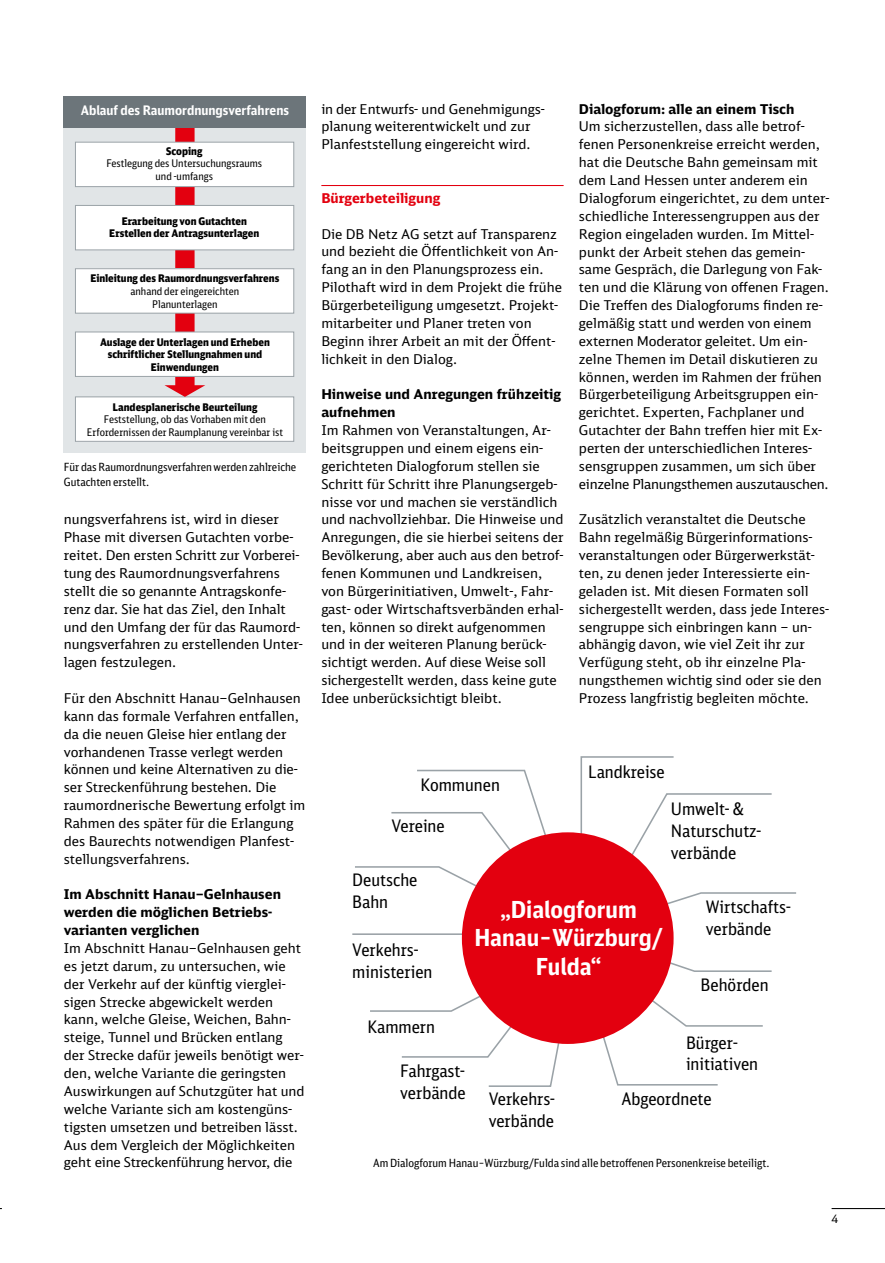
<style>
.page{position:relative;width:885px;height:1263px;background:#fff}
.page>*{position:absolute;margin:0;border:0;box-sizing:border-box;transform-origin:0 0}
.t1{font:700 23.4px/28.2px "DB Sans Cond Altern";color:#fff;text-align:center}
.t2{font:17.25px/21.9px "DB Sans Cond";color:#000}
.t3{font:13.5px/17.9px "DB Sans";color:#000}
.t4{font:700 13.5px/17.9px "DB Sans";color:#000}
.t5{font:700 13.5px "DB Sans";color:#e3000f}
.t6{font:700 13.2px "DB Sans Cond Altern";color:#fff}
.t7{font:11.25px/14.9px "DB Sans Cond";color:#000}
.t8{font:11.25px "DB Sans";color:#000}
.t9{font:900 10.5px/12.6px "DB Sans Cond";color:#000;text-align:center}
.t10{font:10.5px/12.6px "DB Sans Cond";color:#000;text-align:center}
</style>
<div class="page">
<hr style="left:321px;top:185px;width:242px;height:1px;background:#e3000f">
<div style="left:64px;top:128px;width:242px;height:325px;background:#e1e5e7"></div>
<div style="left:175px;top:121px;width:19px;height:265px;background:#e3000f"></div>
<div style="left:75px;top:142px;width:219px;height:45px;background:#fff"></div>
<div style="left:75px;top:142px;width:219px;height:45px;border:1px solid #9aa2a7"></div>
<div style="left:75px;top:205px;width:219px;height:45px;background:#fff"></div>
<div style="left:75px;top:205px;width:219px;height:45px;border:1px solid #9aa2a7"></div>
<div style="left:75px;top:269px;width:219px;height:44px;background:#fff"></div>
<div style="left:75px;top:268px;width:219px;height:46px;border:1px solid #9aa2a7"></div>
<div style="left:75px;top:332px;width:219px;height:44px;background:#fff"></div>
<div style="left:75px;top:332px;width:219px;height:45px;border:1px solid #9aa2a7"></div>
<div style="left:75px;top:397px;width:219px;height:44px;background:#fff"></div>
<div style="left:75px;top:396px;width:219px;height:46px;border:1px solid #9aa2a7"></div>
<svg style="left:164px;top:385px;width:41px;height:12px"></svg>
<div style="left:64px;top:96px;width:242px;height:32px;background:#6c757a"></div>
<svg style="left:580px;top:756px;width:192px;height:104px"></svg>
<svg style="left:662px;top:891px;width:135px;height:17px"></svg>
<svg style="left:667px;top:959px;width:105px;height:14px"></svg>
<svg style="left:599px;top:994px;width:164px;height:92px"></svg>
<svg style="left:370px;top:990px;width:190px;height:97px"></svg>
<hr style="left:352px;top:933px;width:114px;height:2px;background:#9aa2a7">
<svg style="left:355px;top:866px;width:129px;height:24px"></svg>
<svg style="left:391px;top:769px;width:155px;height:86px"></svg>
<div style="left:462px;top:832px;width:211px;height:212px;background:#e3000f;border-radius:50%"></div>
<hr style="left:831px;top:1208px;width:53px;height:1px;background:#000">
<p class="t6" style="left:81px;top:101px;width:210px">Ablauf des Raumordnungsverfahrens</p>
<p class="t9" style="left:166px;top:144px;width:38px">Scoping</p>
<p class="t10" style="left:106px;top:157px;width:157px">Festlegung des Untersuchungsraums und -umfangs</p>
<p class="t9" style="left:109px;top:214px;width:151px">Erarbeitung von Gutachten<br>Erstellen der Antragsunterlagen</p>
<p class="t9" style="left:90px;top:272px;width:190px">Einleitung des Raumordnungsverfahrens</p>
<p class="t10" style="left:130px;top:285px;width:110px">anhand der eingereichten<br>Planunterlagen</p>
<p class="t9" style="left:100px;top:335px;width:171px">Auslage der Unterlagen und Erheben schriftlicher Stellungnahmen und<br>Einwendungen</p>
<p class="t9" style="left:112px;top:400px;width:146px">Landesplanerische Beurteilung</p>
<p class="t10" style="left:87px;top:413px;width:197px">Feststellung, ob das Vorhaben mit den<br>Erfordernissen der Raumplanung vereinbar ist</p>
<p class="t7" style="left:64px;top:459px;width:234px">Für das Raumordnungsverfahren werden zahlreiche<br>Gutachten erstellt.</p>
<p class="t3" style="left:64px;top:510px;width:240px">nungsverfahrens ist, wird in dieser Phase mit diversen Gutachten vorbe&shy;reitet. Den ersten Schritt zur Vorberei&shy;tung des Raumordnungsverfahrens stellt die so genannte Antragskonfe&shy;renz dar. Sie hat das Ziel, den Inhalt und den Umfang der für das Raumord&shy;nungsverfahren zu erstellenden Unter&shy;lagen festzulegen.</p>
<p class="t3" style="left:64px;top:689px;width:243px">Für den Abschnitt Hanau–Gelnhausen kann das formale Verfahren entfallen, da die neuen Gleise hier entlang der vorhandenen Trasse verlegt werden können und keine Alternativen zu die&shy;ser Streckenführung bestehen. Die raumordnerische Bewertung erfolgt im Rahmen des später für die Erlangung des Baurechts notwendigen Planfest&shy;stellungsverfahrens.</p>
<p class="t4" style="left:64px;top:885px;width:219px">Im Abschnitt Hanau–Gelnhausen werden die möglichen Betriebs&shy;varianten verglichen</p>
<p class="t3" style="left:64px;top:939px;width:242px">Im Abschnitt Hanau–Gelnhausen geht es jetzt darum, zu untersuchen, wie der Verkehr auf der künftig vierglei&shy;sigen Strecke abgewickelt werden kann, welche Gleise, Weichen, Bahn&shy;steige, Tunnel und Brücken entlang der Strecke dafür jeweils benötigt wer&shy;den, welche Variante die geringsten Auswirkungen auf Schutzgüter hat und welche Variante sich am kostengüns&shy;tigsten umsetzen und betreiben lässt.<br>Aus dem Vergleich der Möglichkeiten geht eine Streckenführung hervor, die</p>
<p class="t3" style="left:321px;top:100px;width:225px">in der Entwurfs- und Genehmigungs&shy;planung weiterentwickelt und zur<br>Planfeststellung eingereicht wird.</p>
<p class="t5" style="left:321px;top:189px;width:120px">Bürgerbeteiligung</p>
<p class="t3" style="left:321px;top:225px;width:242px">Die DB Netz AG setzt auf Transparenz und bezieht die Öffentlichkeit von An&shy;fang an in den Planungsprozess ein.<br>Pilothaft wird in dem Projekt die frühe Bürgerbeteiligung umgesetzt. Projekt&shy;mitarbeiter und Planer treten von Beginn ihrer Arbeit an mit der Öffent&shy;lichkeit in den Dialog.</p>
<p class="t4" style="left:321px;top:385px;width:241px">Hinweise und Anregungen frühzeitig aufnehmen</p>
<p class="t3" style="left:321px;top:421px;width:244px">Im Rahmen von Veranstaltungen, Ar&shy;beitsgruppen und einem eigens ein&shy;gerichteten Dialogforum stellen sie Schritt für Schritt ihre Planungsergeb&shy;nisse vor und machen sie verständlich und nachvollziehbar. Die Hinweise und Anregungen, die sie hierbei seitens der Bevölkerung, aber auch aus den betrof&shy;fenen Kommunen und Landkreisen, von Bürgerinitiativen, Umwelt-, Fahr&shy;gast- oder Wirtschaftsverbänden erhal&shy;ten, können so direkt aufgenommen und in der weiteren Planung berück&shy;sichtigt werden. Auf diese Weise soll sichergestellt werden, dass keine gute Idee unberücksichtigt bleibt.</p>
<p class="t4" style="left:579px;top:99px;width:217px">Dialogforum: alle an einem Tisch</p>
<p class="t3" style="left:579px;top:117px;width:252px">Um sicherzustellen, dass alle betrof&shy;fenen Personenkreise erreicht werden, hat die Deutsche Bahn gemeinsam mit dem Land Hessen unter anderem ein Dialogforum eingerichtet, zu dem unter&shy;schiedliche Interessengruppen aus der Region eingeladen wurden. Im Mittel&shy;punkt der Arbeit stehen das gemein&shy;same Gespräch, die Darlegung von Fak&shy;ten und die Klärung von offenen Fragen.<br>Die Treffen des Dialogforums finden re&shy;gelmäßig statt und werden von einem externen Moderator geleitet. Um ein&shy;zelne Themen im Detail diskutieren zu können, werden im Rahmen der frühen Bürgerbeteiligung Arbeitsgruppen ein&shy;gerichtet. Experten, Fachplaner und Gutachter der Bahn treffen hier mit Ex&shy;perten der unterschiedlichen Interes&shy;sensgruppen zusammen, um sich über einzelne Planungsthemen auszutauschen.</p>
<p class="t3" style="left:579px;top:510px;width:252px">Zusätzlich veranstaltet die Deutsche Bahn regelmäßig Bürgerinformations&shy;veranstaltungen oder Bürgerwerkstät&shy;ten, zu denen jeder Interessierte ein&shy;geladen ist. Mit diesen Formaten soll sichergestellt werden, dass jede Interes&shy;sengruppe sich einbringen kann – un&shy;abhängig davon, wie viel Zeit ihr zur Verfügung steht, ob ihr einzelne Pla&shy;nungsthemen wichtig sind oder sie den Prozess langfristig begleiten möchte.</p>
<p class="t2" style="left:420px;top:773px;width:81px">Kommunen</p>
<p class="t2" style="left:391px;top:815px;width:55px">Vereine</p>
<p class="t2" style="left:588px;top:760px;width:78px">Landkreise</p>
<p class="t2" style="left:670px;top:798px;width:92px">Umwelt- &amp;<br>Naturschutz&shy;verbände</p>
<p class="t2" style="left:352px;top:869px;width:67px">Deutsche<br>Bahn</p>
<p class="t2" style="left:352px;top:939px;width:82px">Verkehrs&shy;ministerien</p>
<h1 class="t1" style="left:474px;top:895px;width:190px">„Dialogforum<br>Hanau–Würzburg/<br>Fulda“</h1>
<p class="t2" style="left:705px;top:896px;width:86px">Wirtschafts&shy;verbände</p>
<p class="t2" style="left:700px;top:974px;width:69px">Behörden</p>
<p class="t2" style="left:367px;top:1016px;width:69px">Kammern</p>
<p class="t2" style="left:400px;top:1060px;width:67px">Fahrgast&shy;verbände</p>
<p class="t2" style="left:686px;top:1031px;width:74px">Bürger&shy;initiativen</p>
<p class="t2" style="left:488px;top:1088px;width:68px">Verkehrs-</p>
<p class="t2" style="left:621px;top:1088px;width:92px">Abgeordnete</p>
<p class="t2" style="left:488px;top:1110px;width:67px">verbände</p>
<p class="t7" style="left:373px;top:1155px;width:398px">Am Dialogforum Hanau–Würzburg/Fulda sind alle betroffenen Personenkreise beteiligt.</p>
<p class="t8" style="left:831px;top:1212px;width:8px">4</p>
</div>
